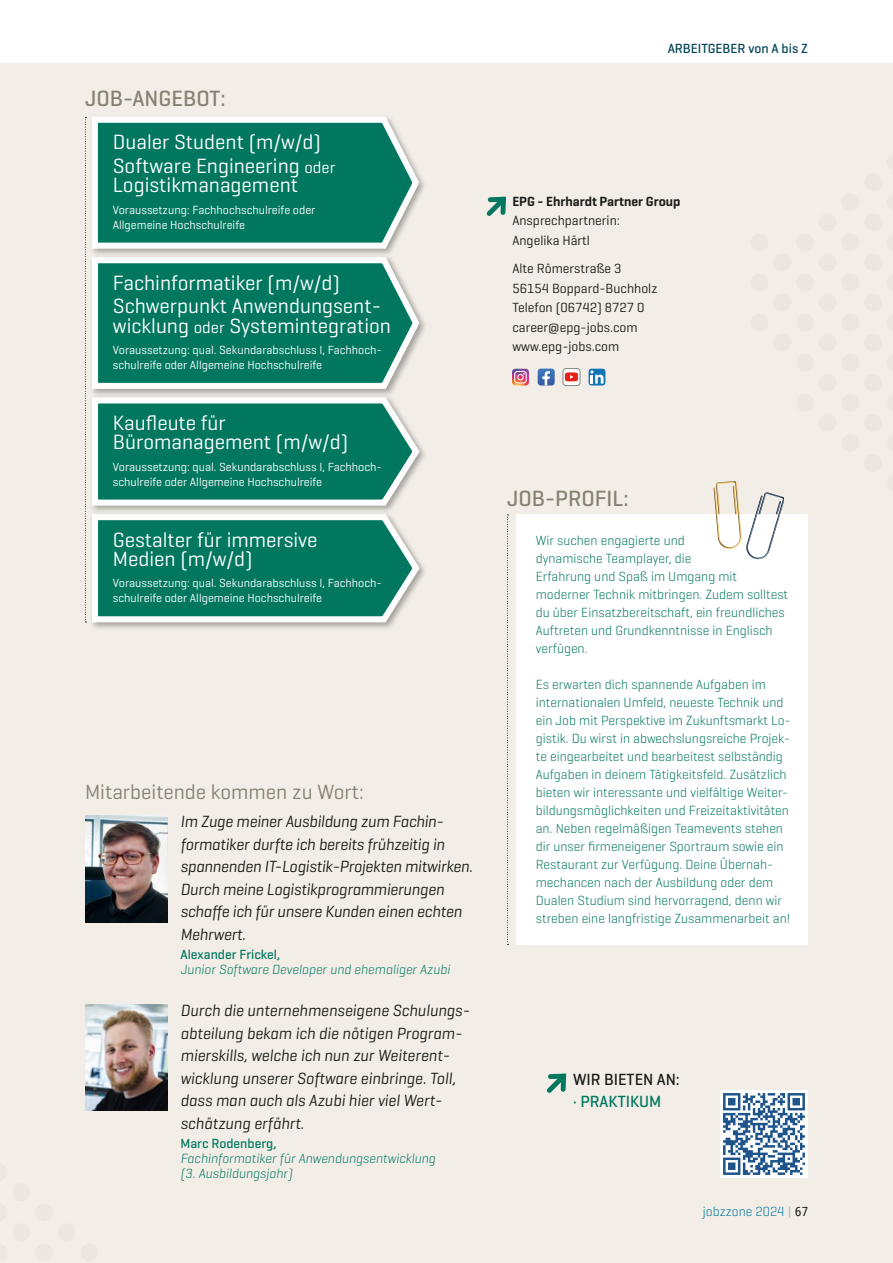
<style>
.page{position:relative;width:893px;height:1263px;background:#fff}
.page>*{position:absolute;margin:0;border:0;box-sizing:border-box;transform-origin:0 0}
.t1{font:500 22.5px "Geogrotesque";color:#868172}
.t2{font:21px/23.7px "Geogrotesque";color:#fff}
.t3{font:21px "Geogrotesque";color:#868172}
.t4{font:italic 16.5px/22.5px "Geogrotesque";letter-spacing:-.01em;color:#1a1a18}
.t5{font:500 16.5px "Geogrotesque";color:#1a1a18}
.t6{font:500 16.5px "Geogrotesque";color:#00775e}
.t7{font:300 13.5px/18px "Geogrotesque";color:#00775e}
.t8{font:13.5px/19.5px "Geogrotesque";color:#1a1a18}
.t9{font:italic 300 13.5px/15px "Geogrotesque";color:#00775e}
.t10{font:500 13.5px "Geogrotesque";color:#00775e}
.t11{font:600 13.5px "Geogrotesque";color:#1a1a18}
.t12{font:500 13.5px "Geogrotesque";color:#045}
.t13{font:300 13.5px "Geogrotesque";color:#00759c}
.t14{font:12px/15px "Geogrotesque";color:#fff}
.s1{font-size:16.5px}
.s2{font-family:"Phoenica UNI";font-weight:400;color:#b1b2b3}
.s3{font-family:"Phoenica UNI";font-weight:400;color:#1a1a18}
</style>
<div class="page">
<div style="left:0;top:64px;width:893px;height:1199px;background:#f2eee7"></div>
<svg style="left:507px;top:514px;width:1px;height:431px"></svg>
<div style="left:517px;top:514px;width:291px;height:431px;background:#fff"></div>
<div style="left:35px;top:1243px;width:18px;height:18px;background:#ece7de;border-radius:50%"></div>
<div style="left:12px;top:1223px;width:18px;height:18px;background:#ece7de;border-radius:50%"></div>
<div style="left:35px;top:1203px;width:18px;height:18px;background:#ece7de;border-radius:50%"></div>
<div style="left:58px;top:1223px;width:18px;height:18px;background:#ece7de;border-radius:50%"></div>
<div style="left:12px;top:1183px;width:18px;height:18px;background:#ece7de;border-radius:50%"></div>
<div style="left:80px;top:1243px;width:18px;height:18px;background:#ece7de;border-radius:50%"></div>
<div style="left:864px;top:213px;width:18px;height:18px;background:#ece7de;border-radius:50%"></div>
<div style="left:819px;top:213px;width:18px;height:18px;background:#ece7de;border-radius:50%"></div>
<div style="left:841px;top:193px;width:18px;height:18px;background:#ece7de;border-radius:50%"></div>
<div style="left:864px;top:173px;width:18px;height:18px;background:#ece7de;border-radius:50%"></div>
<div style="left:796px;top:354px;width:18px;height:18px;background:#ece7de;border-radius:50%"></div>
<div style="left:841px;top:354px;width:18px;height:18px;background:#ece7de;border-radius:50%"></div>
<div style="left:819px;top:374px;width:18px;height:18px;background:#ece7de;border-radius:50%"></div>
<div style="left:864px;top:374px;width:18px;height:18px;background:#ece7de;border-radius:50%"></div>
<div style="left:819px;top:334px;width:18px;height:18px;background:#ece7de;border-radius:50%"></div>
<div style="left:864px;top:334px;width:18px;height:18px;background:#ece7de;border-radius:50%"></div>
<div style="left:796px;top:273px;width:18px;height:18px;background:#ece7de;border-radius:50%"></div>
<div style="left:841px;top:273px;width:18px;height:18px;background:#ece7de;border-radius:50%"></div>
<div style="left:819px;top:293px;width:18px;height:18px;background:#ece7de;border-radius:50%"></div>
<div style="left:864px;top:293px;width:18px;height:18px;background:#ece7de;border-radius:50%"></div>
<div style="left:841px;top:233px;width:18px;height:18px;background:#ece7de;border-radius:50%"></div>
<div style="left:819px;top:253px;width:18px;height:18px;background:#ece7de;border-radius:50%"></div>
<div style="left:864px;top:253px;width:18px;height:18px;background:#ece7de;border-radius:50%"></div>
<div style="left:750px;top:314px;width:18px;height:18px;background:#ece7de;border-radius:50%"></div>
<div style="left:796px;top:314px;width:18px;height:18px;background:#ece7de;border-radius:50%"></div>
<div style="left:841px;top:314px;width:18px;height:18px;background:#ece7de;border-radius:50%"></div>
<div style="left:773px;top:334px;width:18px;height:18px;background:#ece7de;border-radius:50%"></div>
<div style="left:750px;top:273px;width:18px;height:18px;background:#ece7de;border-radius:50%"></div>
<div style="left:773px;top:293px;width:18px;height:18px;background:#ece7de;border-radius:50%"></div>
<div style="left:750px;top:233px;width:18px;height:18px;background:#ece7de;border-radius:50%"></div>
<div style="left:796px;top:233px;width:18px;height:18px;background:#ece7de;border-radius:50%"></div>
<div style="left:773px;top:253px;width:18px;height:18px;background:#ece7de;border-radius:50%"></div>
<div style="left:841px;top:434px;width:18px;height:18px;background:#ece7de;border-radius:50%"></div>
<div style="left:864px;top:454px;width:18px;height:18px;background:#ece7de;border-radius:50%"></div>
<div style="left:796px;top:394px;width:18px;height:18px;background:#ece7de;border-radius:50%"></div>
<div style="left:841px;top:394px;width:18px;height:18px;background:#ece7de;border-radius:50%"></div>
<div style="left:819px;top:414px;width:18px;height:18px;background:#ece7de;border-radius:50%"></div>
<div style="left:864px;top:414px;width:18px;height:18px;background:#ece7de;border-radius:50%"></div>
<svg style="left:486px;top:196px;width:20px;height:20px"></svg>
<img style="left:85px;top:816px;width:83px;height:106px">
<img style="left:85px;top:1004px;width:83px;height:106px">
<svg style="left:713px;top:481px;width:71px;height:78px"></svg>
<svg style="left:547px;top:1073px;width:20px;height:20px"></svg>
<svg style="left:588px;top:369px;width:17px;height:17px"></svg>
<svg style="left:563px;top:370px;width:17px;height:16px"></svg>
<div style="left:563px;top:368px;width:17px;height:18px;border:1px solid #878786;border-radius:3px"></div>
<svg style="left:538px;top:369px;width:17px;height:17px"></svg>
<svg style="left:512px;top:369px;width:17px;height:17px"></svg>
<div style="left:720px;top:1090px;width:88px;height:88px;background:#fff"></div>
<svg style="left:723px;top:1093px;width:82px;height:82px"></svg>
<div style="left:89px;top:511px;width:339px;height:120px;background:#ece9e2"></div>
<svg style="left:85px;top:117px;width:339px;height:511px;background:#3e9582"></svg>
<svg style="left:89px;top:117px;width:335px;height:137px;background:#34907c"></svg>
<h1 class="t1" style="left:85px;top:84px;width:142px">JOB-ANGEBOT:</h1>
<h2 class="t2" style="left:113px;top:129px;width:224px">Dualer Student (m/w/d)<br>Software Engineering <span class="s1">oder</span></h2>
<h2 class="t2" style="left:113px;top:173px;width:187px">Logistikmanagement</h2>
<p class="t14" style="left:113px;top:202px;width:204px">Voraussetzung: Fachhochschulreife oder<br>Allgemeine Hochschulreife</p>
<h2 class="t2" style="left:113px;top:270px;width:270px">Fachinformatiker (m/w/d)<br>Schwerpunkt Anwendungsent-</h2>
<h2 class="t2" style="left:113px;top:313px;width:280px">wicklung <span class="s1">oder</span> Systemintegration</h2>
<p class="t14" style="left:113px;top:342px;width:271px">Voraussetzung: qual. Sekundarabschluss I, Fachhoch&shy;schulreife oder Allgemeine Hochschulreife</p>
<h2 class="t2" style="left:113px;top:412px;width:237px;line-height:19.5px">Kaufleute für<br>Büromanagement (m/w/d)</h2>
<p class="t14" style="left:113px;top:459px;width:271px">Voraussetzung: qual. Sekundarabschluss I, Fachhoch&shy;schulreife oder Allgemeine Hochschulreife</p>
<h2 class="t2" style="left:113px;top:529px;width:206px;line-height:19.5px">Gestalter für immersive<br>Medien (m/w/d)</h2>
<p class="t14" style="left:113px;top:575px;width:271px">Voraussetzung: qual. Sekundarabschluss I, Fachhoch&shy;schulreife oder Allgemeine Hochschulreife</p>
<h2 class="t3" style="left:85px;top:779px;width:280px">Mitarbeitende kommen zu Wort:</h2>
<p class="t4" style="left:180px;top:810px;width:294px">Im Zuge meiner Ausbildung zum Fachin&shy;formatiker durfte ich bereits frühzeitig in spannenden IT-Logistik-Projekten mitwirken.<br>Durch meine Logistikprogrammierungen schaffe ich für unsere Kunden einen echten Mehrwert.</p>
<p class="t10" style="left:180px;top:946px;width:101px">Alexander Frickel,</p>
<p class="t9" style="left:180px;top:962px;width:271px">Junior Software Developer und ehemaliger Azubi</p>
<p class="t4" style="left:180px;top:999px;width:291px">Durch die unternehmenseigene Schulungs&shy;abteilung bekam ich die nötigen Program&shy;mierskills, welche ich nun zur Weiterent&shy;wicklung unserer Software einbringe. Toll, dass man auch als Azubi hier viel Wert&shy;schätzung erfährt.</p>
<p class="t10" style="left:180px;top:1135px;width:97px">Marc Rodenberg,</p>
<p class="t9" style="left:180px;top:1150px;width:257px">Fachinformatiker für Anwendungsentwicklung (3. Ausbildungsjahr)</p>
<p class="t12" style="left:668px;top:40px;width:142px">ARBEITGEBER von A bis Z</p>
<p class="t11" style="left:512px;top:193px;width:170px">EPG - Ehrhardt Partner Group</p>
<p class="t8" style="left:512px;top:210px;width:109px">Ansprechpartnerin:<br>Angelika Härtl</p>
<p class="t8" style="left:512px;top:258px;width:147px">Alte Römerstraße 3<br>56154 Boppard-Buchholz<br>Telefon (06742) 8727 0 career@epg-jobs.com www.epg-jobs.com</p>
<h1 class="t1" style="left:507px;top:484px;width:123px">JOB-PROFIL:</h1>
<p class="t7" style="left:536px;top:531px;width:254px">Wir suchen engagierte und<br>dynamische Teamplayer, die<br>Erfahrung und Spaß im Umgang mit moderner Technik mitbringen. Zudem solltest du über Einsatzbereitschaft, ein freundliches Auftreten und Grundkenntnisse in Englisch verfügen.</p>
<p class="t7" style="left:536px;top:675px;width:257px">Es erwarten dich spannende Aufgaben im internationalen Umfeld, neueste Technik und ein Job mit Perspektive im Zukunftsmarkt Lo&shy;gistik. Du wirst in abwechslungsreiche Projek&shy;te eingearbeitet und bearbeitest selbständig Aufgaben in deinem Tätigkeitsfeld. Zusätzlich bieten wir interessante und vielfältige Weiter&shy;bildungsmöglichkeiten und Freizeitaktivitäten an. Neben regelmäßigen Teamevents stehen dir unser firmeneigener Sportraum sowie ein Restaurant zur Verfügung. Deine Übernah&shy;mechancen nach der Ausbildung oder dem Dualen Studium sind hervorragend, denn wir streben eine langfristige Zusammenarbeit an!</p>
<p class="t5" style="left:573px;top:1069px;width:108px">WIR BIETEN AN:</p>
<p class="t6" style="left:573px;top:1091px;width:90px">· PRAKTIKUM</p>
<p class="t13" style="left:703px;top:1203px;width:107px">jobzzone 2024 <span class="s2">|</span> <span class="s3">67</span></p>
</div>
